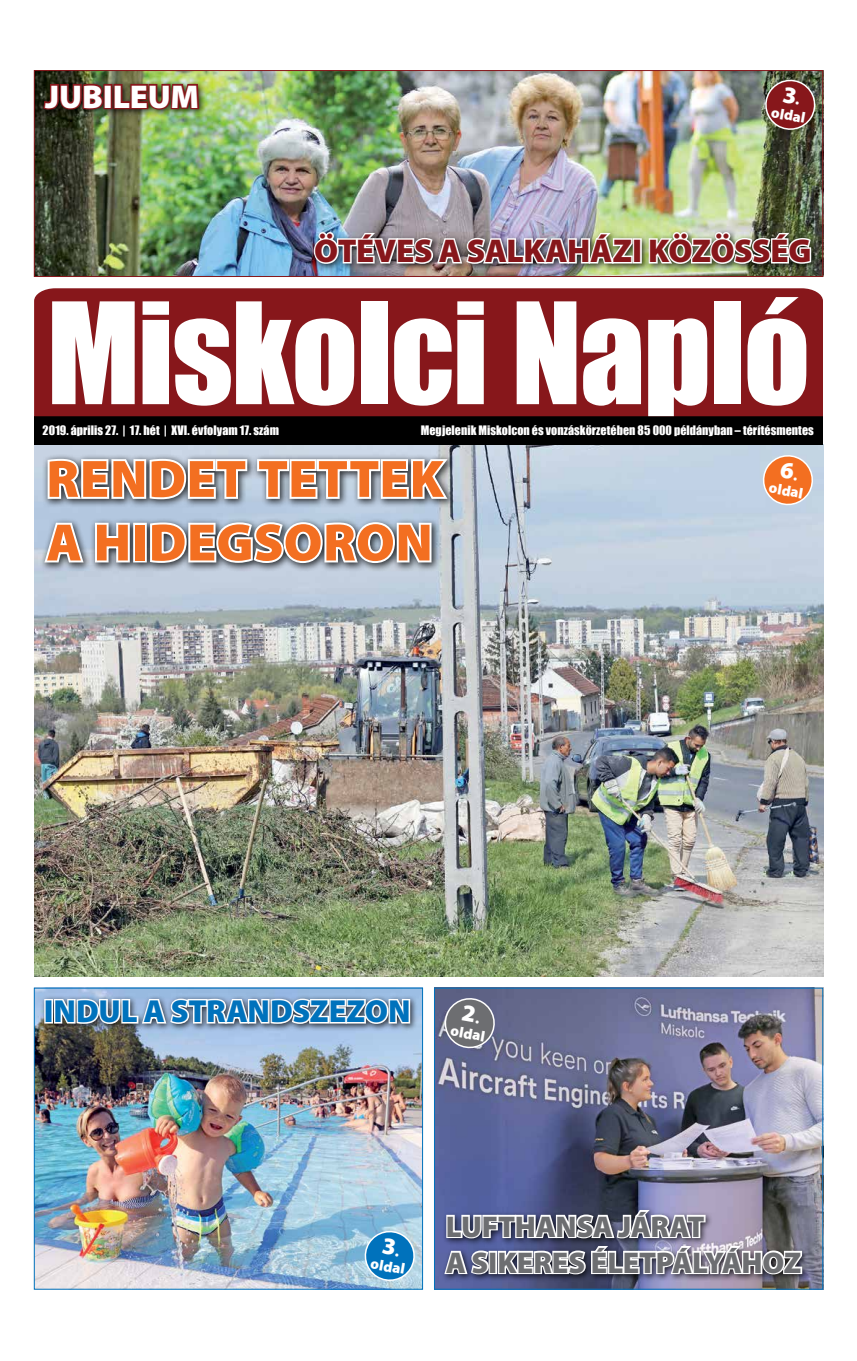
<style>
.page{position:relative;width:857px;height:1361px;background:#fff}
.page>*{position:absolute;margin:0;border:0;box-sizing:border-box;transform-origin:0 0}
.t1{font:130px "Impact";letter-spacing:-.015em;color:#fff}
.t2{font:900 53px "Myriad Pro";letter-spacing:.01em;color:#f36f21}
.t3{font:900 33px "Myriad Pro";letter-spacing:-.015em;color:#87171b}
.t4{font:900 33px "Myriad Pro";color:#fff}
.t5{font:900 32px "Myriad Pro";color:#0072bc}
.t6{font:900 30px/36px "Myriad Pro";letter-spacing:-.015em;color:#6d6e71}
.t7{font:900 14.8px "Myriad Pro";color:#fff}
.t8{font:12px "Impact";letter-spacing:.005em;color:#fff}
</style>
<div class="page">
<img style="left:34px;top:445px;width:788px;height:531px">
<div style="left:34px;top:416px;width:788px;height:29px;background:#000"></div>
<div style="left:34px;top:288px;width:788px;height:128px;background:#87171b"></div>
<img style="left:36px;top:990px;width:384px;height:297px">
<div style="left:34px;top:988px;width:388px;height:301px;border:1px solid #0072bc"></div>
<img style="left:436px;top:990px;width:384px;height:297px">
<div style="left:434px;top:988px;width:388px;height:301px;border:1px solid #0072bc"></div>
<div style="left:40px;top:454px;width:416px;height:119px;background:#000;opacity:.75"></div>
<svg style="left:46px;top:456px;width:203px;height:46px"></svg>
<svg style="left:255px;top:457px;width:196px;height:44px"></svg>
<svg style="left:42px;top:521px;width:44px;height:43px"></svg>
<svg style="left:93px;top:521px;width:39px;height:43px"></svg>
<div style="left:133px;top:523px;width:14px;height:39px;border:4px solid #fff"></div>
<svg style="left:147px;top:519px;width:286px;height:47px"></svg>
<img style="left:36px;top:72px;width:784px;height:203px">
<div style="left:34px;top:70px;width:788px;height:207px;border:1px solid #87171b"></div>
<div style="left:40px;top:80px;width:167px;height:37px;background:#000;opacity:.75"></div>
<svg style="left:42px;top:81px;width:63px;height:30px;background:#4f1e17"></svg>
<div style="left:103px;top:84px;width:9px;height:25px;border:3px solid #87171b"></div>
<svg style="left:112px;top:82px;width:89px;height:29px;background:#6c3727"></svg>
<div style="left:310px;top:228px;width:508px;height:44px;background:#000;opacity:.75"></div>
<img style="left:312px;top:230px;width:321px;height:36px">
<div style="left:632px;top:238px;width:9px;height:25px;border:3px solid #fff"></div>
<svg style="left:647px;top:230px;width:165px;height:35px"></svg>
<div style="left:40px;top:994px;width:378px;height:38px;background:#000;opacity:.75"></div>
<div style="left:44px;top:999px;width:9px;height:24px;border:3px solid #fff"></div>
<svg style="left:52px;top:996px;width:359px;height:30px"></svg>
<div style="left:440px;top:1206px;width:369px;height:76px;background:#000;opacity:.75"></div>
<svg style="left:442px;top:1207px;width:361px;height:69px"></svg>
<svg style="left:757px;top:450px;width:58px;height:60px;background:#dea383"></svg>
<img style="left:760px;top:75px;width:57px;height:60px">
<svg style="left:360px;top:1226px;width:57px;height:59px;background:#57a1cf"></svg>
<svg style="left:439px;top:993px;width:58px;height:60px;background:#717485"></svg>
<h3 class="t4" style="left:45px;top:78px;width:155px">JUBILEUM</h3>
<p class="t7" style="left:772px;top:104px;width:36px;rotate:10deg">oldal</p>
<h3 class="t3" style="left:314px;top:232px;width:498px">ÖTÉVES A SALKAHÁZI KÖZÖSSÉG</h3>
<h1 class="t1" style="left:47px;top:252px;width:764px">Miskolci Napló</h1>
<p class="t8" style="left:420px;top:421px;width:394px">Megjelenik Miskolcon és vonzáskörzetében 85 000 példányban – térítésmentes</p>
<h2 class="t2" style="left:46px;top:449px;width:399px">RENDET TETTEK</h2>
<p class="t8" style="left:43px;top:421px;width:238px">2019. április 27. | 17. hét | XVI. évfolyam 17. szám</p>
<p class="t7" style="left:770px;top:479px;width:36px;rotate:10deg">oldal</p>
<h2 class="t2" style="left:46px;top:512px;width:388px">A HIDEGSORON</h2>
<h3 class="t5" style="left:44px;top:993px;width:368px">INDUL A STRANDSZEZON</h3>
<p class="t7" style="left:452px;top:1022px;width:36px;rotate:10deg">oldal</p>
<p class="t7" style="left:372px;top:1255px;width:36px;rotate:10deg">oldal</p>
<h3 class="t6" style="left:445px;top:1208px;width:357px">LUFTHANSA JÁRAT<br>A SIKERES ÉLETPÁLYÁHOZ</h3>
</div>
